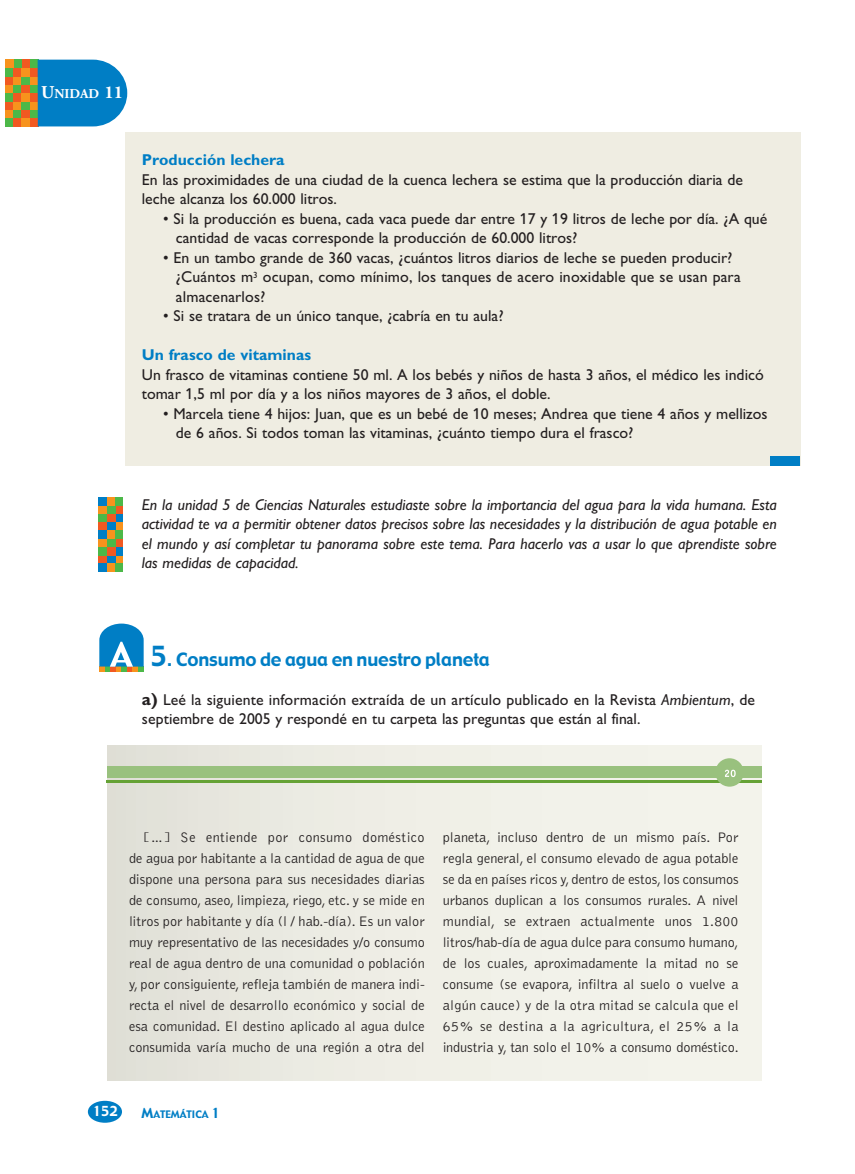
<style>
.page{position:relative;width:855px;height:1174px;background:#fff}
.page>*{position:absolute;margin:0;border:0;box-sizing:border-box;transform-origin:0 0}
.t1{font:18px "Gadget";letter-spacing:-.005em;color:#007ec5}
.t2{font:15.75px/19.5px "Santi Gill Sans";color:#231f20}
.t3{font:italic 15.75px/19.5px "Santi Gill Sans";color:#231f20;text-align:justify}
.t4{font:700 15.75px "Santi Gill Sans";color:#007ec5}
.t5{font:300 14.25px/21px "Bell Gothic";color:#231f20;text-align:justify}
.t6{font:700 13.5px "Adobe Garamond";color:#fff}
.t7{font:13.5px "Gadget";color:#fff}
.t8{font:10.2px "Gadget";color:#007ec5}
.s1{font-size:18px}
.s2{font-size:27px}
.s3{font-weight:700;font-size:17.25px}
.s4{font-style:italic}
.s5{font-size:13.5px}
</style>
<div class="page">
<div style="left:125px;top:132px;width:675px;height:333px;background:#efede2"></div>
<div style="left:107px;top:745px;width:654px;height:335px;background:linear-gradient(to right,#e4e3db,#f7f7ef)"></div>
<div style="left:108px;top:766px;width:613px;height:12px;background:#99c17e"></div>
<div style="left:740px;top:766px;width:21px;height:12px;background:#99c17e"></div>
<hr style="left:107px;top:780px;width:654px;height:2px;background:#65a235">
<div style="left:715px;top:758px;width:28px;height:28px;background:#99c17e;border-radius:50%"></div>
<svg style="left:725px;top:769px;width:10px;height:8px"></svg>
<div style="left:88px;top:1100px;width:34px;height:22px;background:#007ec5;border-radius:50%"></div>
<svg style="left:99px;top:623px;width:45px;height:48px"></svg>
<div style="left:115px;top:522px;width:7px;height:8px;background:#f7931d"></div>
<div style="left:107px;top:522px;width:8px;height:8px;background:#007ec5"></div>
<div style="left:99px;top:522px;width:8px;height:8px;background:#f15921"></div>
<div style="left:115px;top:514px;width:7px;height:8px;background:#007ec5"></div>
<div style="left:107px;top:514px;width:8px;height:8px;background:#f15921"></div>
<div style="left:99px;top:514px;width:8px;height:8px;background:#4cb848"></div>
<div style="left:115px;top:505px;width:7px;height:9px;background:#f15921"></div>
<div style="left:107px;top:505px;width:8px;height:9px;background:#4cb848"></div>
<div style="left:99px;top:505px;width:8px;height:9px;background:#f7931d"></div>
<div style="left:99px;top:497px;width:8px;height:8px;background:#007ec5"></div>
<div style="left:107px;top:497px;width:8px;height:8px;background:#f7931d"></div>
<div style="left:115px;top:497px;width:7px;height:8px;background:#4cb848"></div>
<div style="left:115px;top:555px;width:7px;height:9px;background:#f7931d"></div>
<div style="left:107px;top:555px;width:8px;height:9px;background:#007ec5"></div>
<div style="left:99px;top:555px;width:8px;height:9px;background:#f15921"></div>
<div style="left:115px;top:547px;width:7px;height:8px;background:#007ec5"></div>
<div style="left:107px;top:547px;width:8px;height:8px;background:#f15921"></div>
<div style="left:99px;top:547px;width:8px;height:8px;background:#4cb848"></div>
<div style="left:115px;top:539px;width:7px;height:8px;background:#f15921"></div>
<div style="left:107px;top:539px;width:8px;height:8px;background:#4cb848"></div>
<div style="left:99px;top:539px;width:8px;height:8px;background:#f7931d"></div>
<div style="left:99px;top:530px;width:8px;height:9px;background:#007ec5"></div>
<div style="left:107px;top:530px;width:8px;height:9px;background:#f7931d"></div>
<div style="left:115px;top:530px;width:7px;height:9px;background:#4cb848"></div>
<div style="left:99px;top:564px;width:8px;height:7px;background:#007ec5"></div>
<div style="left:107px;top:564px;width:8px;height:7px;background:#f7931d"></div>
<div style="left:115px;top:564px;width:7px;height:7px;background:#4cb848"></div>
<div style="left:770px;top:456px;width:30px;height:9px;background:#007ec5"></div>
<div style="left:5px;top:118px;width:8px;height:8px;background:#4cb848"></div>
<div style="left:13px;top:118px;width:9px;height:8px;background:#f15921"></div>
<div style="left:22px;top:118px;width:8px;height:8px;background:#f7931d"></div>
<div style="left:30px;top:118px;width:8px;height:8px;background:#f15921"></div>
<div style="left:5px;top:110px;width:8px;height:8px;background:#f7931d"></div>
<div style="left:13px;top:110px;width:9px;height:8px;background:#4cb848"></div>
<div style="left:22px;top:110px;width:8px;height:8px;background:#f15921"></div>
<div style="left:30px;top:110px;width:8px;height:8px;background:#4cb848"></div>
<div style="left:5px;top:101px;width:8px;height:9px;background:#f15921"></div>
<div style="left:13px;top:101px;width:9px;height:9px;background:#f7931d"></div>
<div style="left:22px;top:101px;width:8px;height:9px;background:#4cb848"></div>
<div style="left:30px;top:101px;width:8px;height:9px;background:#f7931d"></div>
<div style="left:5px;top:93px;width:8px;height:8px;background:#4cb848"></div>
<div style="left:13px;top:93px;width:9px;height:8px;background:#f15921"></div>
<div style="left:22px;top:93px;width:8px;height:8px;background:#f7931d"></div>
<div style="left:30px;top:93px;width:8px;height:8px;background:#f15921"></div>
<div style="left:5px;top:85px;width:8px;height:8px;background:#f7931d"></div>
<div style="left:13px;top:85px;width:9px;height:8px;background:#4cb848"></div>
<div style="left:22px;top:85px;width:8px;height:8px;background:#f15921"></div>
<div style="left:30px;top:85px;width:8px;height:8px;background:#4cb848"></div>
<div style="left:5px;top:76px;width:8px;height:9px;background:#f15921"></div>
<div style="left:13px;top:76px;width:9px;height:9px;background:#f7931d"></div>
<div style="left:22px;top:76px;width:8px;height:9px;background:#4cb848"></div>
<div style="left:30px;top:76px;width:8px;height:9px;background:#f7931d"></div>
<div style="left:5px;top:68px;width:8px;height:8px;background:#4cb848"></div>
<div style="left:13px;top:68px;width:9px;height:8px;background:#f15921"></div>
<div style="left:22px;top:68px;width:8px;height:8px;background:#f7931d"></div>
<div style="left:30px;top:68px;width:8px;height:8px;background:#f15921"></div>
<div style="left:30px;top:60px;width:8px;height:8px;background:#4cb848"></div>
<div style="left:22px;top:60px;width:8px;height:8px;background:#f15921"></div>
<div style="left:13px;top:60px;width:9px;height:8px;background:#4cb848"></div>
<div style="left:5px;top:60px;width:8px;height:8px;background:#f7931d"></div>
<svg style="left:38px;top:60px;width:89px;height:66px;background:#1388c9"></svg>
<p class="t6" style="left:41px;top:88px;width:84px"><span class="s1">U</span>NIDAD <span class="s1">11</span></p>
<p class="t4" style="left:142px;top:154px;width:144px">Producción lechera</p>
<p class="t2" style="left:142px;top:171px;width:602px">En las proximidades de una ciudad de la cuenca lechera se estima que la producción diaria de leche alcanza los 60.000 litros.</p>
<p class="t2" style="left:176px;top:210px;width:593px;text-indent:-13px">• Si la producción es buena, cada vaca puede dar entre 17 y 19 litros de leche por día. ¿A qué cantidad de vacas corresponde la producción de 60.000 litros?</p>
<p class="t2" style="left:176px;top:249px;width:566px;text-indent:-13px">• En un tambo grande de 360 vacas, ¿cuántos litros diarios de leche se pueden producir? ¿Cuántos m<sup>3</sup> ocupan, como mínimo, los tanques de acero inoxidable que se usan para almacenarlos?</p>
<p class="t2" style="left:163px;top:308px;width:342px">• Si se tratara de un único tanque, ¿cabría en tu aula?</p>
<p class="t4" style="left:142px;top:349px;width:171px">Un frasco de vitaminas</p>
<p class="t2" style="left:142px;top:366px;width:623px">Un frasco de vitaminas contiene 50 ml. A los bebés y niños de hasta 3 años, el médico les indicó tomar 1,5 ml por día y a los niños mayores de 3 años, el doble.</p>
<p class="t2" style="left:176px;top:405px;width:593px;text-indent:-13px">• Marcela tiene 4 hijos: Juan, que es un bebé de 10 meses; Andrea que tiene 4 años y mellizos de 6 años. Si todos toman las vitaminas, ¿cuánto tiempo dura el frasco?</p>
<p class="t3" style="left:142px;top:496px;width:636px">En la unidad 5 de Ciencias Naturales estudiaste sobre la importancia del agua para la vida humana. Esta actividad te va a permitir obtener datos precisos sobre las necesidades y la distribución de agua potable en el mundo y así completar tu panorama sobre este tema. Para hacerlo vas a usar lo que aprendiste sobre las medidas de capacidad.</p>
<p class="t1" style="left:150px;top:649px;width:341px"><span class="s2">5</span>. Consumo de agua en nuestro planeta</p>
<p class="t2" style="left:142px;top:691px;width:615px"><span class="s3">a)</span> Leé la siguiente información extraída de un artículo publicado en la Revista <span class="s4">Ambientum</span>, de septiembre de 2005 y respondé en tu carpeta las preguntas que están al final.</p>
<p class="t5" style="left:129px;top:828px;width:297px;text-indent:15px">[…] Se entiende por consumo doméstico de agua por habitante a la cantidad de agua de que dispone una persona para sus necesidades diarias de consumo, aseo, limpieza, riego, etc. y se mide en litros por habitante y día (l / hab.-día). Es un valor muy representativo de las necesidades y/o consumo real de agua dentro de una comunidad o población y, por consiguiente, refleja también de manera indi&shy;recta el nivel de desarrollo económico y social de esa comunidad. El destino aplicado al agua dulce consumida varía mucho de una región a otra del</p>
<p class="t5" style="left:443px;top:828px;width:297px">planeta, incluso dentro de un mismo país. Por regla general, el consumo elevado de agua potable se da en países ricos y, dentro de estos, los consumos urbanos duplican a los consumos rurales. A nivel mundial, se extraen actualmente unos 1.800 litros/hab-día de agua dulce para consumo humano, de los cuales, aproximadamente la mitad no se consume (se evapora, infiltra al suelo o vuelve a algún cauce) y de la otra mitad se calcula que el 65% se destina a la agricultura, el 25% a la industria y, tan solo el 10% a consumo doméstico.</p>
<p class="t7" style="left:93px;top:1103px;width:27px">152</p>
<p class="t8" style="left:141px;top:1108px;width:80px"><span class="s5">M</span>ATEMÁTICA <span class="s5">1</span></p>
</div>
